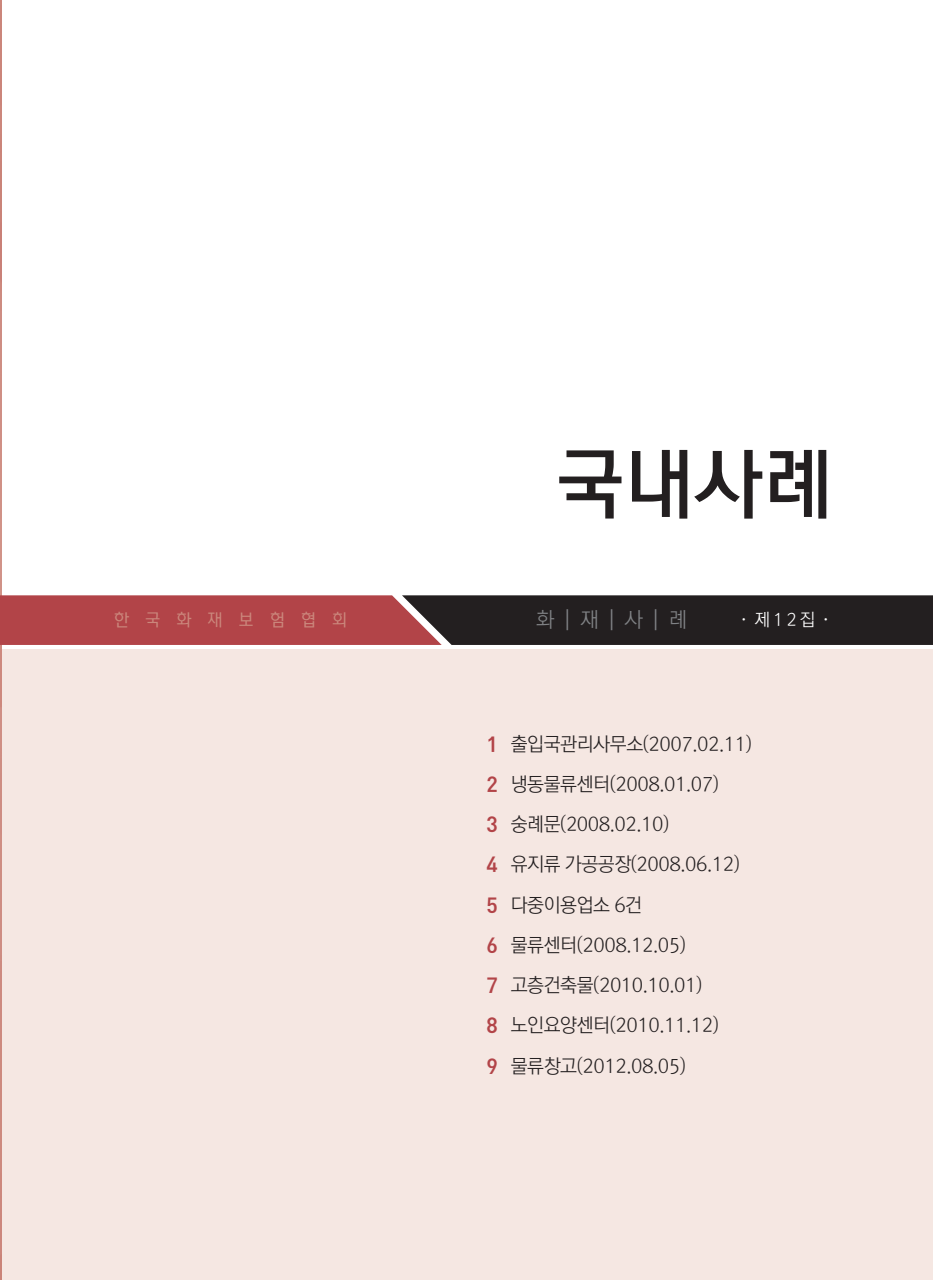
<style>
.page{position:relative;width:933px;height:1280px;background:#fff}
.page>*{position:absolute;margin:0;border:0;box-sizing:border-box;transform-origin:0 0}
.t1{font:78.75px "Rix Head M";color:#231f20}
.t2{font:21px "Rix M Go L";color:#808285}
.t3{font:19.25px/40.2px "Rix M Go L";letter-spacing:-.025em;color:#231f20}
.t4{font:17.5px "Rix Head L";letter-spacing:.915em;color:#cb877c}
.t5{font:17.5px "Rix M Go L";color:#fff}
.s1{font-family:"Rix M Mj M"}
.s2{font-family:"Rix Go L"}
.s3{font-family:"Rix Head B";color:#b24448}
</style>
<div class="page">
<div style="left:0;top:650px;width:933px;height:630px;background:#f5e7e2"></div>
<svg style="left:0;top:595px;width:933px;height:50px;background:#663335"></svg>
<h1 class="t1" style="left:556px;top:436px;width:279px">국내사례</h1>
<p class="t4" style="left:114px;top:610px;width:235px">한국화재보험협회</p>
<p class="t2" style="left:536px;top:609px;width:153px">화<span class="s1">┃</span>재<span class="s1">┃</span>사<span class="s1">┃</span>례</p>
<p class="t5" style="left:736px;top:610px;width:99px"><span class="s2">·</span>제12집<span class="s2">·</span></p>
<p class="t3" style="left:486px;top:724px;width:267px"><span class="s3">1</span> 출입국관리사무소(2007.02.11)<br><span class="s3">2</span> 냉동물류센터(2008.01.07)<br><span class="s3">3</span> 숭례문(2008.02.10)<br><span class="s3">4</span> 유지류 가공공장(2008.06.12)<br><span class="s3">5</span> 다중이용업소 6건<br><span class="s3">6</span> 물류센터(2008.12.05)<br><span class="s3">7</span> 고층건축물(2010.10.01)<br><span class="s3">8</span> 노인요양센터(2010.11.12)<br><span class="s3">9</span> 물류창고(2012.08.05)</p>
</div>
